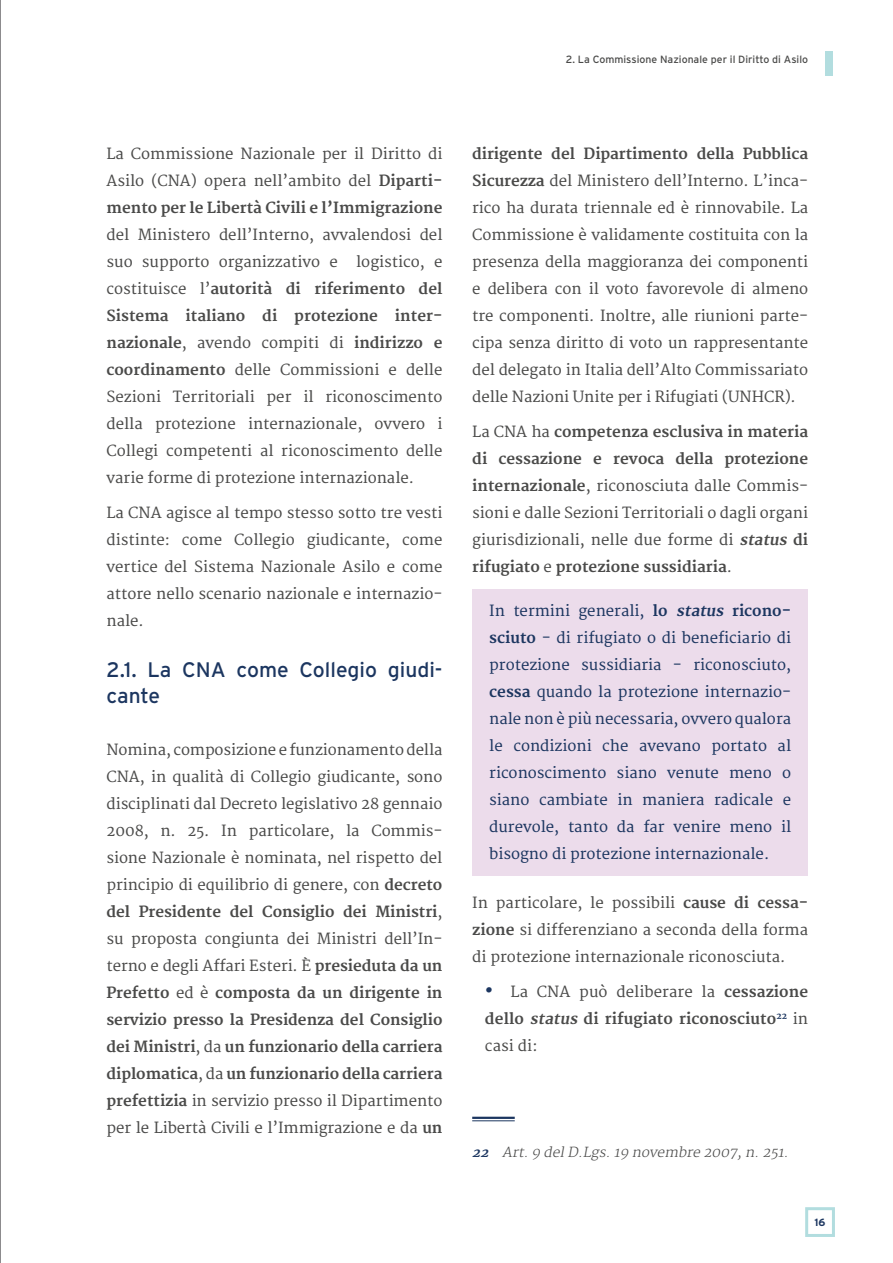
<style>
.page{position:relative;width:893px;height:1263px;background:#fff}
.page>*{position:absolute;margin:0;border:0;box-sizing:border-box;transform-origin:0 0}
.t1{font:21px/25.5px "Interstate";color:#1c3660}
.t2{font:15px/27px "Merriweather";color:#4a4a49;text-align:justify}
.t3{font:15px/27px "Merriweather";color:#1c3660;text-align:justify}
.t4{font:700 15px/27px "Merriweather";color:#4a4a49;text-align:justify}
.t5{font:italic 300 13.5px "Merriweather";color:#4a4a49}
.t6{font:10.5px "Interstate";color:#4a4a49}
.t7{font:700 10.5px "Interstate";color:#1c3660}
.s1{font-weight:700}
.s2{font-weight:400}
.s3{font-style:italic}
.s4{font-weight:700;font-style:italic}
.s5{font-size:19.5px;color:#1c3660}
.s6{font-weight:700;color:#1c3660}
</style>
<div class="page">
<div style="left:805px;top:1207px;width:30px;height:30px;border:3px solid #b2dddf"></div>
<div style="left:825px;top:51px;width:7px;height:24px;background:#b2dddf"></div>
<div style="left:472px;top:590px;width:336px;height:286px;background:#ecdceb"></div>
<hr style="left:472px;top:1117px;width:43px;height:2px;background:#1c3660">
<hr style="left:472px;top:1120px;width:43px;height:1px;background:#1c3660">
<hr style="left:0;top:0;width:1px;height:1263px;background:#1a171c">
<p class="t6" style="left:566px;top:54px;width:244px">2. La Commissione Nazionale per il Diritto di Asilo</p>
<p class="t2" style="left:107px;top:140px;width:337px">La Commissione Nazionale per il Diritto di Asilo (CNA) opera nell’ambito del <span class="s1">Diparti&shy;mento per le Libertà Civili e l’Immigrazione</span></p>
<p class="t2" style="left:107px;top:221px;width:337px">del Ministero dell’Interno, avvalendosi del suo supporto organizzativo e logistico, e costituisce l’<span class="s1">autorità di riferimento del Sistema italiano di protezione inter&shy;nazionale</span>, avendo compiti di <span class="s1">indirizzo e coordinamento</span> delle Commissioni e delle Sezioni Territoriali per il riconoscimento della protezione internazionale, ovvero i Collegi competenti al riconoscimento delle varie forme di protezione internazionale.</p>
<p class="t2" style="left:107px;top:500px;width:337px">La CNA agisce al tempo stesso sotto tre vesti distinte: come Collegio giudicante, come vertice del Sistema Nazionale Asilo e come attore nello scenario nazionale e internazio&shy;nale.</p>
<h1 class="t1" style="left:107px;top:657px;width:337px">2.1. La CNA come Collegio giudi&shy;cante</h1>
<p class="t2" style="left:107px;top:737px;width:337px">Nomina, composizione e funzionamento della CNA, in qualità di Collegio giudicante, sono disciplinati dal Decreto legislativo 28 gennaio 2008, n. 25. In particolare, la Commis&shy;sione Nazionale è nominata, nel rispetto del principio di equilibrio di genere, con <span class="s1">decreto del Presidente del Consiglio dei Ministri</span>, su proposta congiunta dei Ministri dell’In&shy;terno e degli Affari Esteri. È <span class="s1">presieduta da un Prefetto</span> ed è <span class="s1">composta da un dirigente in servizio presso la Presidenza del Consiglio dei Ministri</span>, da <span class="s1">un funzionario della carriera diplomatica</span>, da <span class="s1">un funzionario della carriera prefettizia</span> in servizio presso il Dipartimento per le Libertà Civili e l’Immigrazione e da <span class="s1">un</span></p>
<p class="t2" style="left:472px;top:140px;width:337px"><span class="s1">dirigente del Dipartimento della Pubblica Sicurezza</span> del Ministero dell’Interno. L’inca&shy;rico ha durata triennale ed è rinnovabile. La Commissione è validamente costituita con la presenza della maggioranza dei componenti e delibera con il voto favorevole di almeno tre componenti. Inoltre, alle riunioni parte&shy;cipa senza diritto di voto un rappresentante del delegato in Italia dell’Alto Commissariato delle Nazioni Unite per i Rifugiati (UNHCR).</p>
<p class="t4" style="left:472px;top:419px;width:337px"><span class="s2">La CNA ha</span> competenza esclusiva in materia di cessazione e revoca della protezione internazionale<span class="s2">, riconosciuta dalle Commis&shy;sioni e dalle Sezioni Territoriali o dagli organi giurisdizionali, nelle due forme di</span> <span class="s3">status</span> di rifugiato <span class="s2">e</span> protezione sussidiaria<span class="s2">.</span></p>
<p class="t3" style="left:489px;top:598px;width:303px">In termini generali, <span class="s1">lo</span> <span class="s4">status</span> <span class="s1">ricono&shy;sciuto</span> - di rifugiato o di beneficiario di protezione sussidiaria - riconosciuto, <span class="s1">cessa</span> quando la protezione internazio&shy;nale non è più necessaria, ovvero qualora le condizioni che avevano portato al riconoscimento siano venute meno o siano cambiate in maniera radicale e durevole, tanto da far venire meno il bisogno di protezione internazionale.</p>
<p class="t2" style="left:472px;top:889px;width:337px">In particolare, le possibili <span class="s1">cause di cessa&shy;zione</span> si differenziano a seconda della forma di protezione internazionale riconosciuta.</p>
<p class="t4" style="left:485px;top:979px;width:325px"><span class="s5">•</span> <span class="s2">La CNA può deliberare la</span> cessazione dello <span class="s3">status</span> di rifugiato riconosciuto<sup>22</sup> <span class="s2">in casi di:</span></p>
<p class="t5" style="left:472px;top:1144px;width:321px"><span class="s6">22</span> Art.9 delD.Lgs.19 novembre 2007,n.251.</p>
<p class="t7" style="left:814px;top:1216px;width:13px">16</p>
</div>
